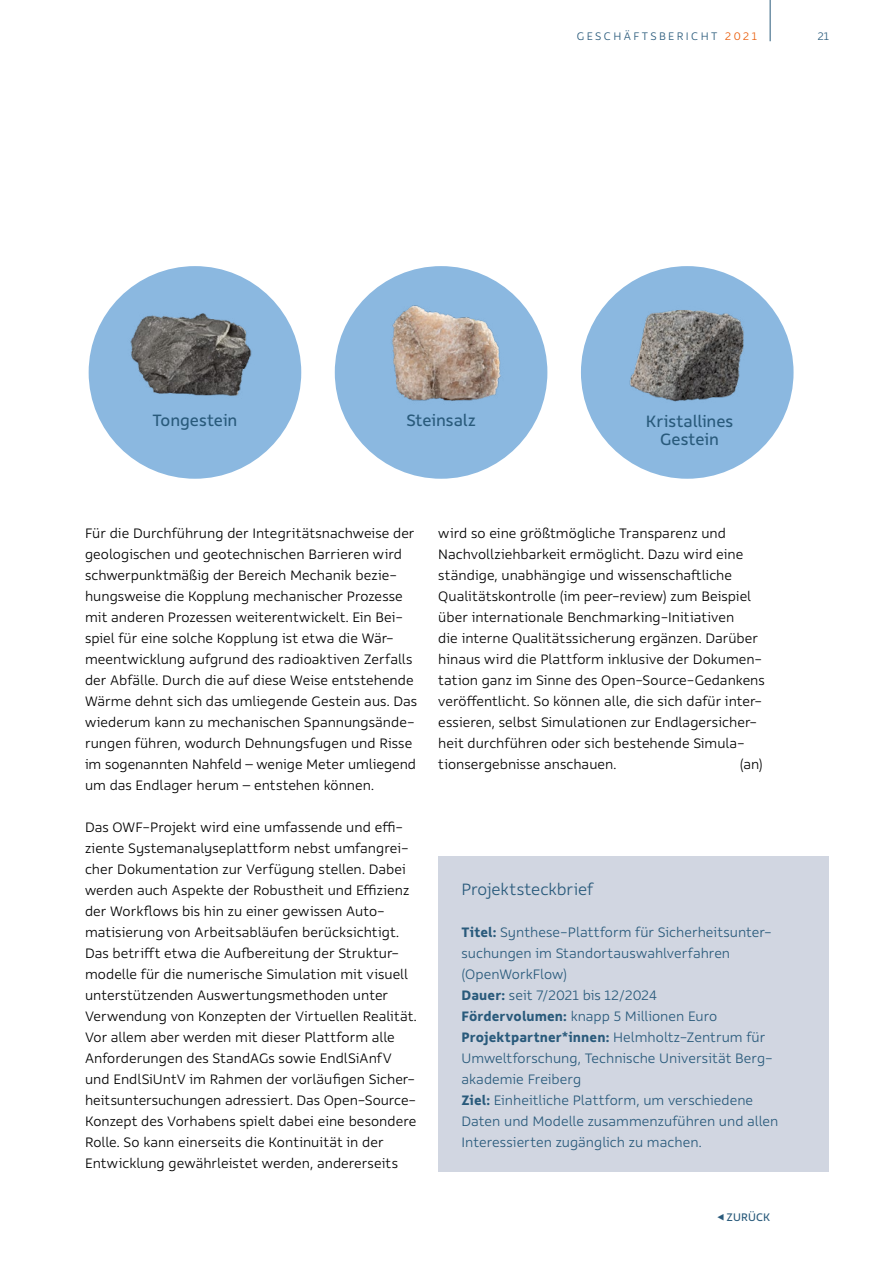
<style>
.page{position:relative;width:893px;height:1263px;background:#fff}
.page>*{position:absolute;margin:0;border:0;box-sizing:border-box;transform-origin:0 0}
.t1{font:18px/18px "Rehn";letter-spacing:-.005em;color:#295a7b;text-align:center}
.t2{font:300 18px "Rehn";letter-spacing:-.01em;color:#295a7b}
.t3{font:300 15px/21px "Rehn";color:#000}
.t4{font:300 15px/21px "Rehn";color:#295a7b}
.t5{font:300 12px "Rehn";letter-spacing:.2em;color:#295a7b}
.t6{font:12px "Rehn";letter-spacing:.005em;color:#295a7b}
.s1{color:#ea5a06}
.s2{font-weight:700}
</style>
<div class="page">
<hr style="left:770px;top:0;width:1px;height:41px;background:#295a7b">
<div style="left:438px;top:856px;width:391px;height:315px;background:#d1d6e1"></div>
<div style="left:89px;top:266px;width:212px;height:213px;background:#8bb8e0;border-radius:50%"></div>
<img style="left:130px;top:313px;width:122px;height:83px">
<div style="left:581px;top:266px;width:212px;height:213px;background:#8bb8e0;border-radius:50%"></div>
<img style="left:629px;top:310px;width:115px;height:92px">
<div style="left:335px;top:266px;width:212px;height:213px;background:#8bb8e0;border-radius:50%"></div>
<img style="left:392px;top:305px;width:109px;height:96px">
<p class="t5" style="left:577px;top:28px;width:181px">GESCHÄFTSBERICHT <span class="s1">2021</span></p>
<p class="t5" style="left:818px;top:28px;width:13px">21</p>
<p class="t1" style="left:407px;top:411px;width:71px">Steinsalz</p>
<p class="t1" style="left:152px;top:411px;width:87px">Tongestein</p>
<p class="t1" style="left:646px;top:412px;width:89px">Kristallines<br>Gestein</p>
<p class="t3" style="left:85px;top:522px;width:334px">Für die Durchführung der Integritätsnachweise der geologischen und geotechnischen Barrieren wird schwerpunktmäßig der Bereich Mechanik bezie&shy;hungsweise die Kopplung mechanischer Prozesse mit anderen Prozessen weiterentwickelt. Ein Bei&shy;spiel für eine solche Kopplung ist etwa die Wär&shy;meentwicklung aufgrund des radioaktiven Zerfalls der Abfälle. Durch die auf diese Weise entstehende Wärme dehnt sich das umliegende Gestein aus. Das wiederum kann zu mechanischen Spannungsände&shy;rungen führen, wodurch Dehnungsfugen und Risse im sogenannten Nahfeld – wenige Meter umliegend um das Endlager herum – entstehen können.</p>
<p class="t3" style="left:85px;top:816px;width:333px">Das OWF-Projekt wird eine umfassende und effi&shy;ziente Systemanalyseplattform nebst umfangrei&shy;cher Dokumentation zur Verfügung stellen. Dabei werden auch Aspekte der Robustheit und Effizienz der Workflows bis hin zu einer gewissen Auto&shy;matisierung von Arbeitsabläufen berücksichtigt.<br>Das betrifft etwa die Aufbereitung der Struktur&shy;modelle für die numerische Simulation mit visuell unterstützenden Auswertungsmethoden unter Verwendung von Konzepten der Virtuellen Realität.<br>Vor allem aber werden mit dieser Plattform alle Anforderungen des StandAGs sowie EndlSiAnfV und EndlSiUntV im Rahmen der vorläufigen Sicher&shy;heitsuntersuchungen adressiert. Das Open-Source-Konzept des Vorhabens spielt dabei eine besondere Rolle. So kann einerseits die Kontinuität in der Entwicklung gewährleistet werden, andererseits</p>
<p class="t3" style="left:438px;top:522px;width:328px">wird so eine größtmögliche Transparenz und Nachvollziehbarkeit ermöglicht. Dazu wird eine ständige, unabhängige und wissenschaftliche Qualitätskontrolle (im peer-review) zum Beispiel über internationale Benchmarking-Initiativen<br>die interne Qualitätssicherung ergänzen. Darüber hinaus wird die Plattform inklusive der Dokumen&shy;tation ganz im Sinne des Open-Source-Gedankens veröffentlicht. So können alle, die sich dafür inter&shy;essieren, selbst Simulationen zur Endlagersicher&shy;heit durchführen oder sich bestehende Simula&shy;tionsergebnisse anschauen.</p>
<p class="t3" style="left:740px;top:753px;width:25px">(an)</p>
<h3 class="t2" style="left:462px;top:877px;width:133px">Projektsteckbrief</h3>
<p class="t4" style="left:462px;top:921px;width:312px"><span class="s2">Titel:</span> Synthese-Plattform für Sicherheitsunter&shy;suchungen im Standortauswahlverfahren (OpenWorkFlow)</p>
<p class="t4" style="left:462px;top:984px;width:197px"><span class="s2">Dauer:</span> seit 7/2021 bis 12/2024</p>
<p class="t4" style="left:462px;top:1005px;width:257px"><span class="s2">Fördervolumen:</span> knapp 5 Millionen Euro</p>
<p class="t4" style="left:462px;top:1026px;width:313px"><span class="s2">Projektpartner*innen:</span> Helmholtz-Zentrum für<br>Umweltforschung, Technische Universität Berg&shy;akademie Freiberg</p>
<p class="t4" style="left:462px;top:1089px;width:318px"><span class="s2">Ziel:</span> Einheitliche Plattform, um verschiedene<br>Daten und Modelle zusammenzuführen und allen<br>Interessierten zugänglich zu machen.</p>
<p class="t6" style="left:717px;top:1209px;width:55px"><span class="s2">◄</span> ZURÜCK</p>
</div>
